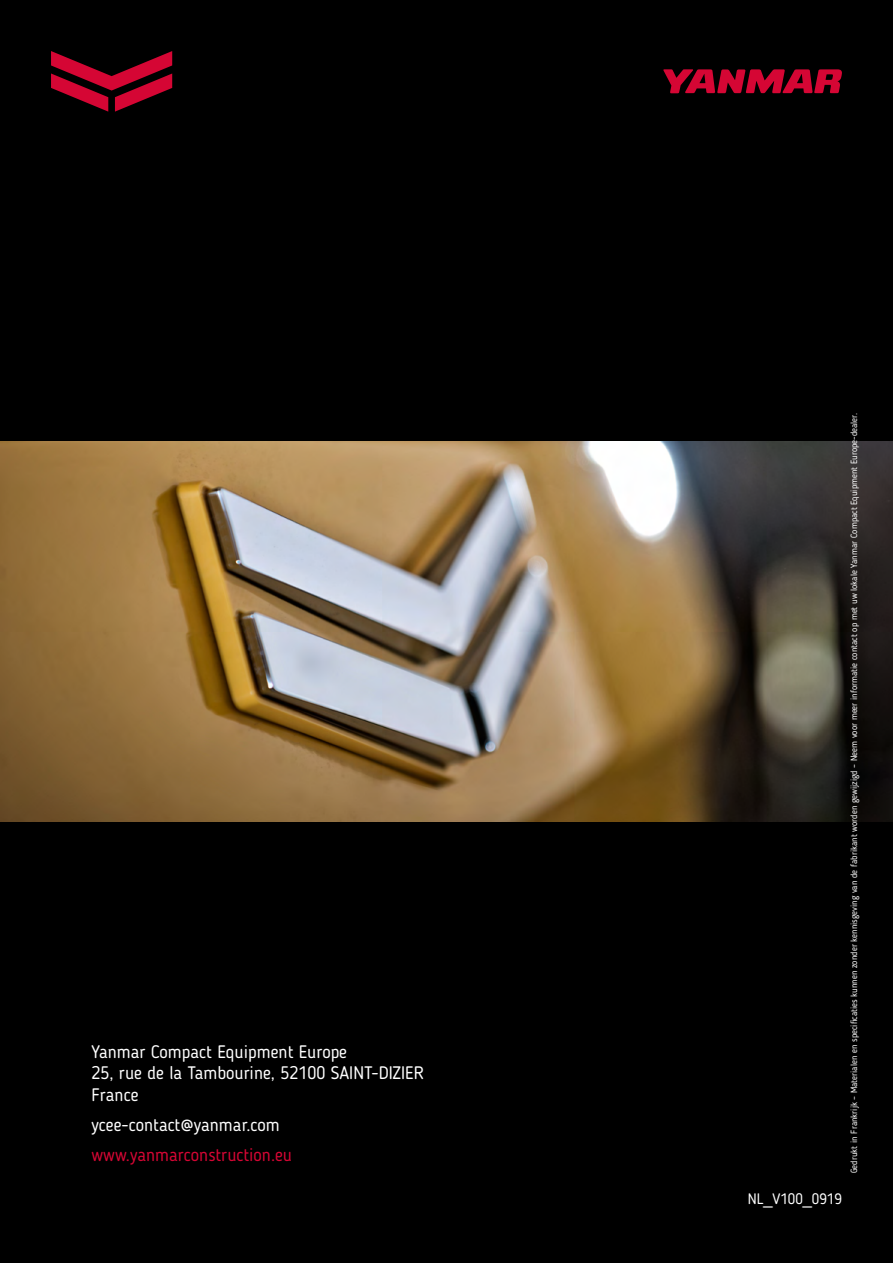
<style>
.page{position:relative;width:893px;height:1263px;background:#000}
.page>*{position:absolute;margin:0;border:0;box-sizing:border-box;transform-origin:0 0}
.t1{font:18px/21.6px "Blogger Sans";color:#fff}
.t2{font:18px "Blogger Sans";color:#d50634}
.t3{font:15px "Blogger Sans";color:#fff}
.t4{font:9px "Blogger Sans";color:#fff}
</style>
<div class="page">
<svg style="left:663px;top:69px;width:179px;height:24px"></svg>
<svg style="left:51px;top:51px;width:121px;height:61px"></svg>
<img style="left:0;top:442px;width:893px;height:379px">
<h1 class="t1" style="left:91px;top:1040px;width:334px">Yanmar Compact Equipment Europe<br>25, rue de la Tambourine, 52100 SAINT-DIZIER<br>France</h1>
<h1 class="t1" style="left:91px;top:1114px;width:190px">ycee-contact@yanmar.com</h1>
<h1 class="t2" style="left:91px;top:1144px;width:202px">www.yanmarconstruction.eu</h1>
<h2 class="t3" style="left:748px;top:1190px;width:96px">NL_V100_0919</h2>
<p class="t4" style="left:849px;top:1173px;width:761px;rotate:-90deg">Gedrukt in Frankrijk – Materialen en specificaties kunnen zonder kennisgeving van de fabrikant worden gewijzigd – Neem voor meer informatie contact op met uw lokale Yanmar Compact Equipment Europe-dealer.</p>
</div>
